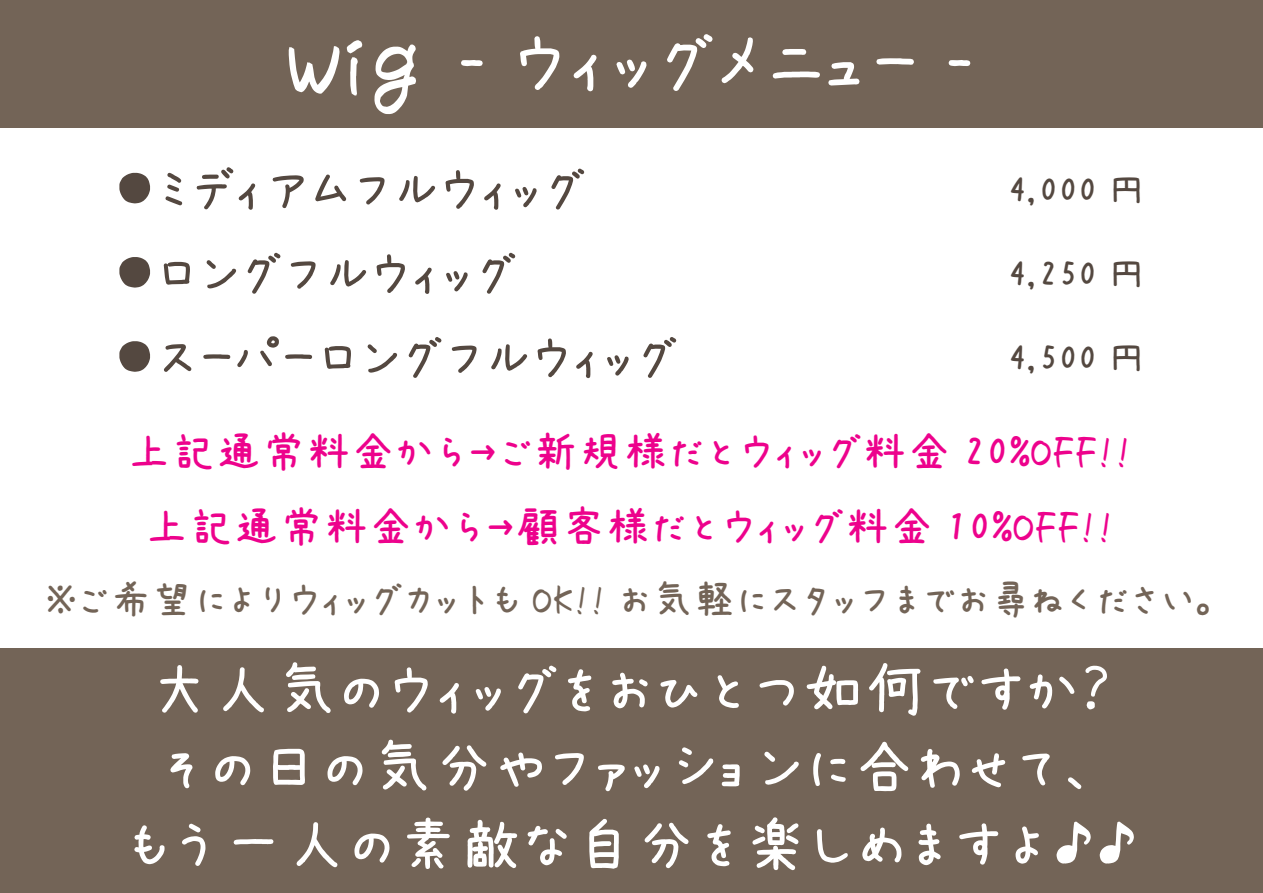
<style>
.page{position:relative;width:1263px;height:893px;background:#fff}
.page>*{position:absolute;margin:0;border:0;box-sizing:border-box;transform-origin:0 0}
.t1{font:75px "AP Japanesefont";color:#fff}
.t2{font:63px/77.4px "AP Japanesefont";color:#fff;text-align:center}
.t3{font:54px "AP Japanesefont";color:#544840}
.t4{font:45px/75.2px "AP Japanesefont";color:#ed028c;text-align:center}
.t5{font:42px "AP Japanesefont";color:#736457}
.t6{font:39px "AP Japanesefont";color:#544840}
.s1{font-size:105px}
</style>
<div class="page">
<div style="left:0;top:0;width:1263px;height:127px;background:#736457"></div>
<div style="left:0;top:648px;width:1263px;height:245px;background:#736457"></div>
<p class="t1" style="left:288px;top:26px;width:686px"><span class="s1">Wig</span> - ウィッグメニュー -</p>
<p class="t3" style="left:114px;top:163px;width:474px">●ミディアムフルウィッグ</p>
<p class="t6" style="left:1008px;top:170px;width:140px">4,000 円</p>
<p class="t3" style="left:114px;top:247px;width:405px">●ロングフルウィッグ</p>
<p class="t6" style="left:1008px;top:254px;width:140px">4,250 円</p>
<p class="t3" style="left:114px;top:331px;width:566px">●スーパーロングフルウィッグ</p>
<p class="t6" style="left:1008px;top:339px;width:140px">4,500 円</p>
<p class="t4" style="left:126px;top:414px;width:1009px">上記通常料金から→ご新規様だとウィッグ料金 20%OFF!!上記通常料金から→顧客様だとウィッグ料金 10%OFF!!</p>
<p class="t5" style="left:44px;top:579px;width:1172px">※ご希望によりウィッグカットも OK!! お気軽にスタッフまでお尋ねください。</p>
<p class="t2" style="left:123px;top:652px;width:1015px">大人気のウィッグをおひとつ如何ですか？その日の気分やファッションに合わせて、<br>もう一人の素敵な自分を楽しめますよ♪♪</p>
</div>
